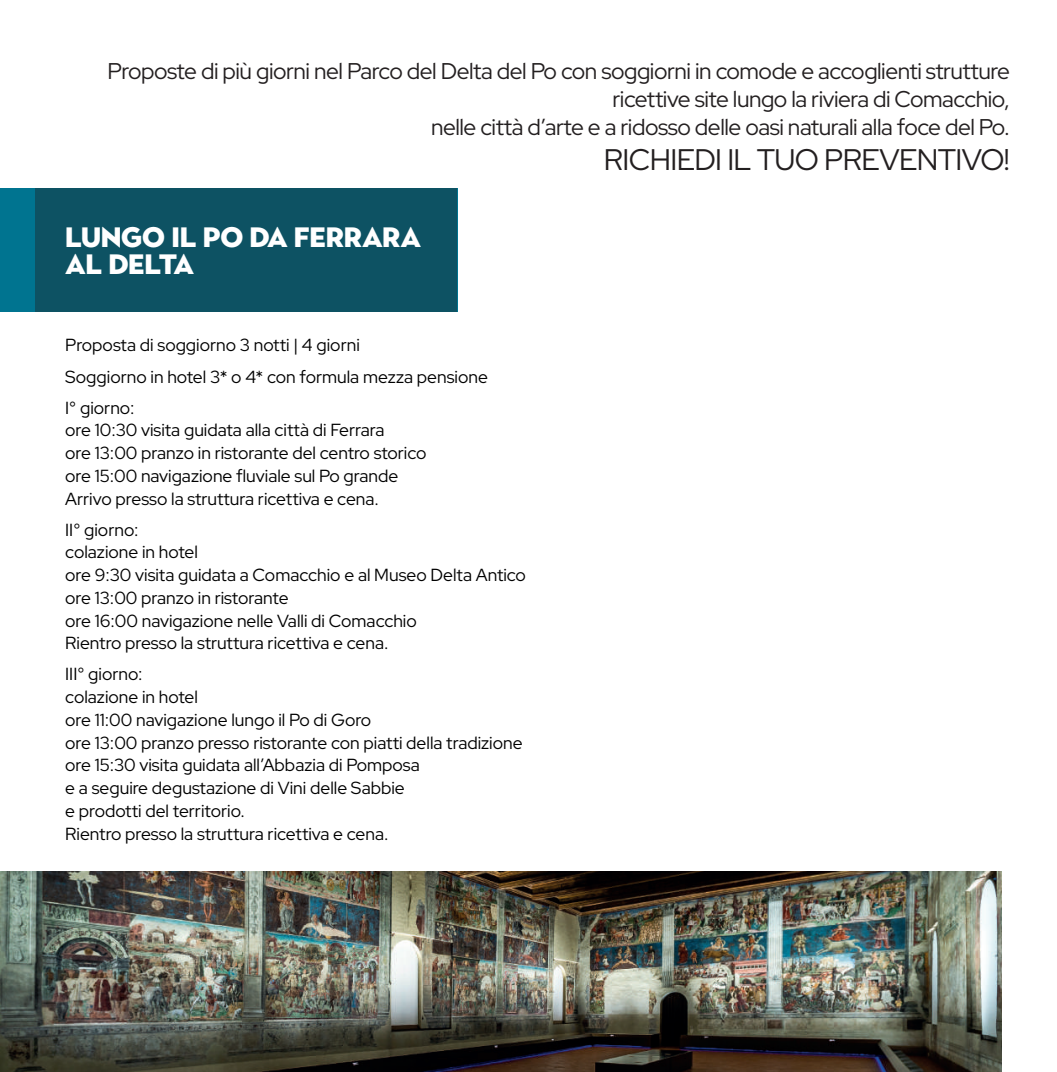
<style>
.page{position:relative;width:1057px;height:1072px;background:#fff}
.page>*{position:absolute;margin:0;border:0;box-sizing:border-box;transform-origin:0 0}
.t1{font:29.75px "Red Hat Display";letter-spacing:-.02em;color:#231f20}
.t2{font:900 28px/26.2px "Town 10 Display";letter-spacing:-.02em;color:#fff}
.t3{font:22.75px/28px "Red Hat Display";letter-spacing:-.02em;color:#231f20;text-align:right}
.t4{font:17.5px/22.8px "Red Hat Display";color:#000}
</style>
<div class="page">
<div style="left:0;top:188px;width:457px;height:124px;background:#007490"></div>
<div style="left:35px;top:188px;width:422px;height:124px;background:#0d5263"></div>
<img style="left:0;top:871px;width:1001px;height:200px">
<h3 class="t3" style="left:107px;top:56px;width:904px">Proposte di più giorni nel Parco del Delta del Po con soggiorni in comode e accoglienti strutture ricettive site lungo la riviera di Comacchio,<br>nelle città d’arte e a ridosso delle oasi naturali alla foce del Po.</h3>
<h1 class="t1" style="left:604px;top:140px;width:407px">RICHIEDI IL TUO PREVENTIVO!</h1>
<h2 class="t2" style="left:65px;top:225px;width:357px">LUNGO IL PO DA FERRARA<br>AL DELTA</h2>
<p class="t4" style="left:65px;top:329px;width:424px;line-height:31.3px">Proposta di soggiorno 3 notti | 4 giorni<br>Soggiorno in hotel 3* o 4* con formula mezza pensione<br>I° giorno:</p>
<p class="t4" style="left:65px;top:418px;width:363px">ore 10:30 visita guidata alla città di Ferrara<br>ore 13:00 pranzo in ristorante del centro storico ore 15:00 navigazione fluviale sul Po grande Arrivo presso la struttura ricettiva e cena.</p>
<p class="t4" style="left:65px;top:518px;width:462px">II° giorno:<br>colazione in hotel<br>ore 9:30 visita guidata a Comacchio e al Museo Delta Antico ore 13:00 pranzo in ristorante<br>ore 16:00 navigazione nelle Valli di Comacchio<br>Rientro presso la struttura ricettiva e cena.</p>
<p class="t4" style="left:65px;top:662px;width:459px">III° giorno:<br>colazione in hotel<br>ore 11:00 navigazione lungo il Po di Goro<br>ore 13:00 pranzo presso ristorante con piatti della tradizione ore 15:30 visita guidata all’Abbazia di Pomposa<br>e a seguire degustazione di Vini delle Sabbie<br>e prodotti del territorio.<br>Rientro presso la struttura ricettiva e cena.</p>
</div>
